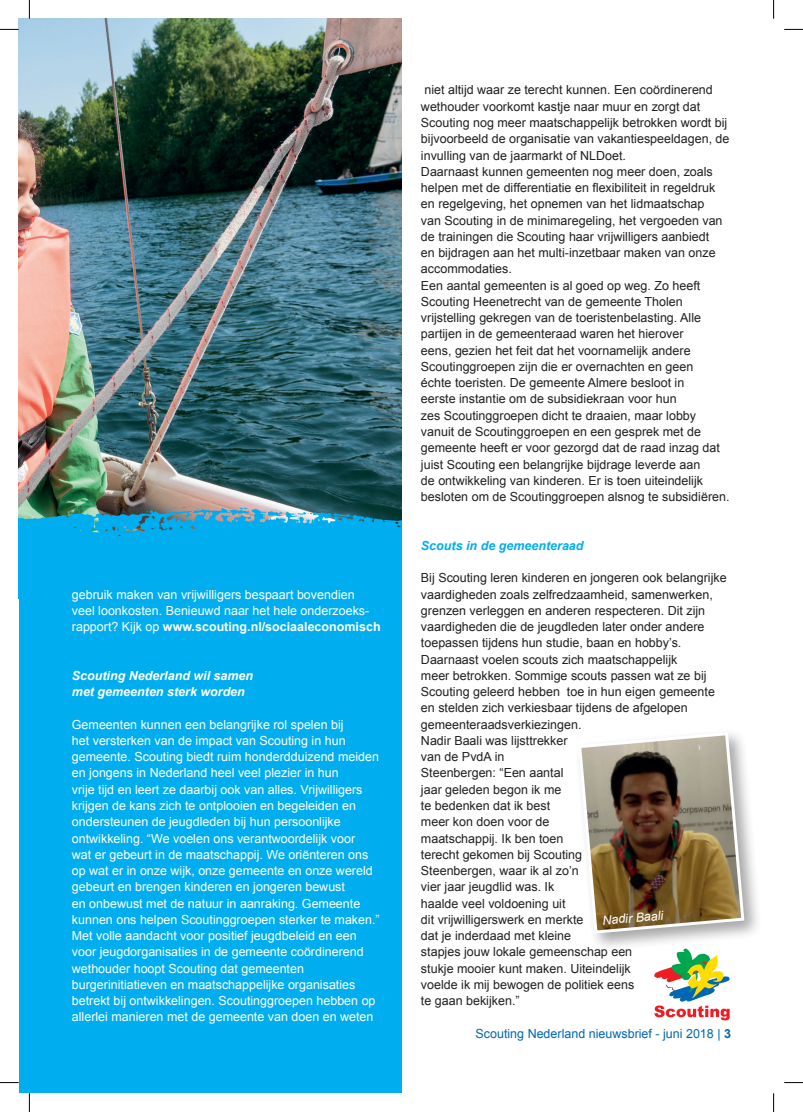
<style>
.page{position:relative;width:803px;height:1112px;background:#fff}
.page>*{position:absolute;margin:0;border:0;box-sizing:border-box;transform-origin:0 0}
.t1{font:12.5px/16.2px "Arial";color:#231f20}
.t2{font:12.5px/16.2px "Arial";color:#fff}
.t3{font:italic 700 12.5px/16.2px "Arial";color:#fff}
.t4{font:12.5px "Arial";color:#0166b3}
.t5{font:italic 700 12.5px "Arial";color:#00aeef}
.t6{font:italic 12.5px "Arial";color:#fff}
.s1{font-weight:700}
</style>
<div class="page">
<div style="left:19px;top:582px;width:382px;height:510px;background:#00aeef"></div>
<img style="left:19px;top:19px;width:382px;height:482px">
<svg style="left:654px;top:950px;width:76px;height:70px"></svg>
<svg style="left:19px;top:501px;width:382px;height:81px;background:#15a4d6"></svg>
<div style="left:573px;top:726px;width:189px;height:224px;background:#231f20;opacity:.4"></div>
<img style="left:576px;top:730px;width:170px;height:204px">
<svg style="left:0;top:29px;width:19px;height:1px"></svg>
<svg style="left:784px;top:29px;width:19px;height:1px"></svg>
<svg style="left:0;top:1082px;width:19px;height:1px"></svg>
<svg style="left:784px;top:1082px;width:19px;height:1px"></svg>
<svg style="left:29px;top:0;width:1px;height:19px"></svg>
<svg style="left:29px;top:1092px;width:1px;height:19px"></svg>
<svg style="left:773px;top:0;width:1px;height:19px"></svg>
<svg style="left:773px;top:1093px;width:1px;height:18px"></svg>
<p class="t2" style="left:72px;top:586px;width:310px">gebruik maken van vrijwilligers bespaart bovendien veel loonkosten. Benieuwd naar het hele onderzoeks&shy;rapport? Kijk op <span class="s1">www.scouting.nl/sociaaleconomisch</span></p>
<p class="t3" style="left:72px;top:667px;width:183px">Scouting Nederland wil samen met gemeenten sterk worden</p>
<p class="t2" style="left:72px;top:716px;width:309px">Gemeenten kunnen een belangrijke rol spelen bij<br>het versterken van de impact van Scouting in hun gemeente. Scouting biedt ruim honderdduizend meiden en jongens in Nederland heel veel plezier in hun<br>vrije tijd en leert ze daarbij ook van alles. Vrijwilligers krijgen de kans zich te ontplooien en begeleiden en ondersteunen de jeugdleden bij hun persoonlijke ontwikkeling. “We voelen ons verantwoordelijk voor<br>wat er gebeurt in de maatschappij. We oriënteren ons op wat er in onze wijk, onze gemeente en onze wereld gebeurt en brengen kinderen en jongeren bewust<br>en onbewust met de natuur in aanraking. Gemeente kunnen ons helpen Scoutinggroepen sterker te maken.” Met volle aandacht voor positief jeugdbeleid en een voor jeugdorganisaties in de gemeente coördinerend wethouder hoopt Scouting dat gemeenten burgerinitiatieven en maatschappelijke organisaties betrekt bij ontwikkelingen. Scoutinggroepen hebben op allerlei manieren met de gemeente van doen en weten</p>
<p class="t1" style="left:421px;top:82px;width:310px">niet altijd waar ze terecht kunnen. Een coördinerend wethouder voorkomt kastje naar muur en zorgt dat Scouting nog meer maatschappelijk betrokken wordt bij bijvoorbeeld de organisatie van vakantiespeeldagen, de invulling van de jaarmarkt of NLDoet.<br>Daarnaast kunnen gemeenten nog meer doen, zoals helpen met de differentiatie en flexibiliteit in regeldruk en regelgeving, het opnemen van het lidmaatschap<br>van Scouting in de minimaregeling, het vergoeden van de trainingen die Scouting haar vrijwilligers aanbiedt<br>en bijdragen aan het multi-inzetbaar maken van onze accommodaties.<br>Een aantal gemeenten is al goed op weg. Zo heeft Scouting Heenetrecht van de gemeente Tholen vrijstelling gekregen van de toeristenbelasting. Alle partijen in de gemeenteraad waren het hierover<br>eens, gezien het feit dat het voornamelijk andere Scoutinggroepen zijn die er overnachten en geen<br>échte toeristen. De gemeente Almere besloot in<br>eerste instantie om de subsidiekraan voor hun<br>zes Scoutinggroepen dicht te draaien, maar lobby vanuit de Scoutinggroepen en een gesprek met de gemeente heeft er voor gezorgd dat de raad inzag dat juist Scouting een belangrijke bijdrage leverde aan<br>de ontwikkeling van kinderen. Er is toen uiteindelijk besloten om de Scoutinggroepen alsnog te subsidiëren.</p>
<p class="t5" style="left:421px;top:537px;width:164px">Scouts in de gemeenteraad</p>
<p class="t1" style="left:421px;top:569px;width:307px">Bij Scouting leren kinderen en jongeren ook belangrijke vaardigheden zoals zelfredzaamheid, samenwerken, grenzen verleggen en anderen respecteren. Dit zijn vaardigheden die de jeugdleden later onder andere toepassen tijdens hun studie, baan en hobby’s.<br>Daarnaast voelen scouts zich maatschappelijk<br>meer betrokken. Sommige scouts passen wat ze bij Scouting geleerd hebben toe in hun eigen gemeente en stelden zich verkiesbaar tijdens de afgelopen gemeenteraadsverkiezingen.<br>Nadir Baali was lijsttrekker<br>van de PvdA in<br>Steenbergen: “Een aantal<br>jaar geleden begon ik me<br>te bedenken dat ik best<br>meer kon doen voor de<br>maatschappij. Ik ben toen<br>terecht gekomen bij Scouting<br>Steenbergen, waar ik al zo’n<br>vier jaar jeugdlid was. Ik<br>haalde veel voldoening uit<br>dit vrijwilligerswerk en merkte<br>dat je inderdaad met kleine<br>stapjes jouw lokale gemeenschap een<br>stukje mooier kunt maken. Uiteindelijk<br>voelde ik mij bewogen de politiek eens<br>te gaan bekijken.”</p>
<p class="t4" style="left:475px;top:1024px;width:257px">Scouting Nederland nieuwsbrief - juni 2018 | <span class="s1">3</span></p>
<p class="t6" style="left:602px;top:912px;width:63px;rotate:-5deg">Nadir Baali</p>
</div>
